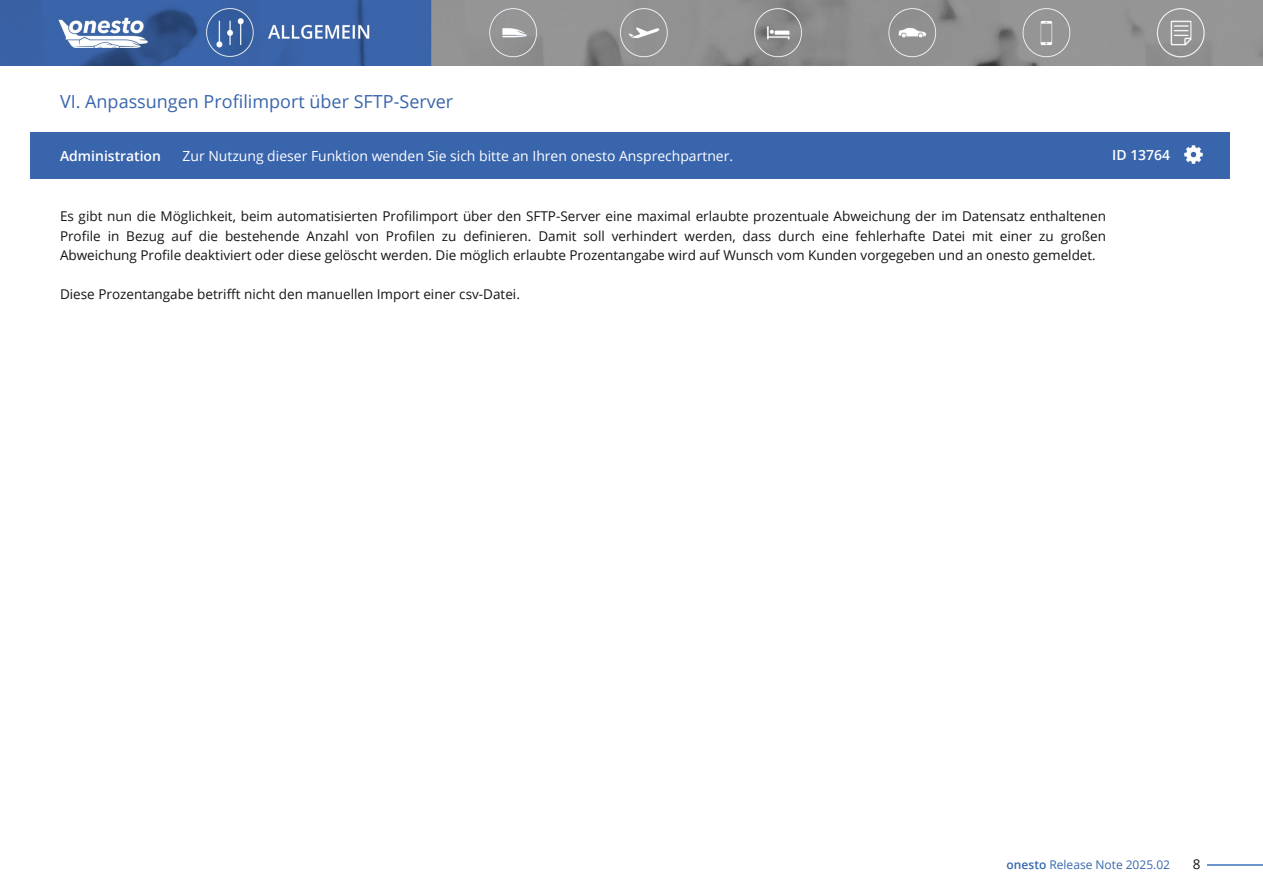
<style>
.page{position:relative;width:1263px;height:893px;background:#fff}
.page>*{position:absolute;margin:0;border:0;box-sizing:border-box;transform-origin:0 0}
.t1{font:18px "Open Sans";color:#3965ad}
.t2{font:13.95px "Open Sans";color:#fff}
.t3{font:600 13.95px "Open Sans";color:#fff}
.t4{font:13.5px/19.5px "Open Sans";color:#161413;text-align:justify}
.t5{font:12px "Open Sans";color:#3867ae}
.s1{font-weight:600}
</style>
<div class="page">
<hr style="left:1207px;top:864px;width:56px;height:2px;background:#6c94cd">
<div style="left:30px;top:132px;width:1199px;height:47px;background:#3965ad"></div>
<img style="left:1184px;top:145px;width:18px;height:19px">
<img style="left:0;top:0;width:1263px;height:65px">
<h1 class="t1" style="left:60px;top:89px;width:395px">VI. Anpassungen Profilimport über SFTP-Server</h1>
<p class="t3" style="left:60px;top:146px;width:103px">Administration</p>
<p class="t2" style="left:182px;top:146px;width:552px">Zur Nutzung dieser Funktion wenden Sie sich bitte an Ihren onesto Ansprechpartner.</p>
<p class="t3" style="left:1112px;top:145px;width:59px">ID 13764</p>
<p class="t4" style="left:60px;top:206px;width:1047px">Es gibt nun die Möglichkeit, beim automatisierten Profilimport über den SFTP-Server eine maximal erlaubte prozentuale Abweichung der im Datensatz enthaltenen Profile in Bezug auf die bestehende Anzahl von Profilen zu definieren. Damit soll verhindert werden, dass durch eine fehlerhafte Datei mit einer zu großen Abweichung Profile deaktiviert oder diese gelöscht werden. Die möglich erlaubte Prozentangabe wird auf Wunsch vom Kunden vorgegeben und an onesto gemeldet.</p>
<p class="t4" style="left:60px;top:284px;width:461px">Diese Prozentangabe betrifft nicht den manuellen Import einer csv-Datei.</p>
<p class="t5" style="left:1006px;top:856px;width:165px"><span class="s1">onesto</span> Release Note 2025.02</p>
<p class="t4" style="left:1193px;top:854px;width:9px">8</p>
</div>
